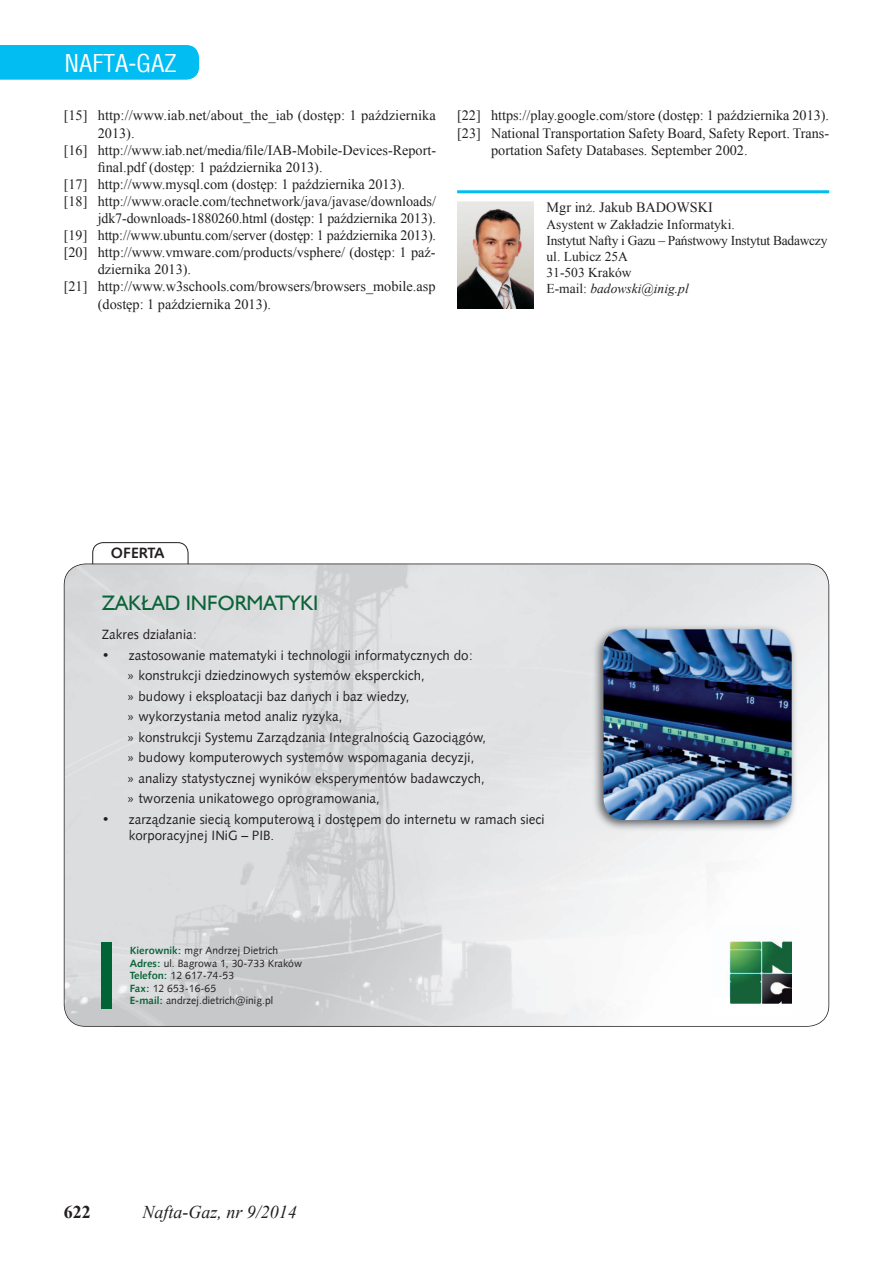
<style>
.page{position:relative;width:893px;height:1263px;background:#fff}
.page>*{position:absolute;margin:0;border:0;box-sizing:border-box;transform-origin:0 0}
.t1{font:24px "Switzerland Condensed";color:#fff}
.t2{font:21px "Humanst 521 EU";color:#0b6437}
.t3{font:italic 18px "Times New Roman";color:#231f20}
.t4{font:700 18px "Times New Roman";color:#231f20}
.t5{font:700 15px "Humanst 531 EU";color:#231f20}
.t6{font:14.25px "Times New Roman";color:#231f20}
.t7{font:13.5px/20.4px "Humanst 531 EU";color:#231f20}
.t8{font:13.5px/16.2px "Times New Roman";color:#231f20}
.t9{font:10.5px/12.6px "Humanst 531 EU";color:#231f20}
.s1{font-style:italic}
.s2{font-weight:700;color:#0b6437}
</style>
<div class="page">
<div style="left:0;top:45px;width:199px;height:35px;background:#01bdf2"></div>
<hr style="left:892px;top:43px;width:1px;height:40px;background:#01bdf2">
<hr style="left:457px;top:190px;width:372px;height:3px;background:#01bdf2">
<img style="left:457px;top:202px;width:77px;height:106px">
<svg style="left:64px;top:564px;width:765px;height:463px;fill:#dfe0e2"></svg>
<div style="left:102px;top:942px;width:10px;height:66px;background:#006437"></div>
<img style="left:713px;top:924px;width:79px;height:93px">
<svg style="left:92px;top:542px;width:97px;height:23px"></svg>
<img style="left:591px;top:623px;width:206px;height:209px">
<img style="left:603px;top:629px;width:189px;height:191px">
<h1 class="t1" style="left:64px;top:49px;width:114px">NAFTA-GAZ</h1>
<p class="t6" style="left:64px;top:106px;width:374px">[15] http://www.iab.net/about_the_iab (dostęp: 1 października</p>
<p class="t6" style="left:98px;top:123px;width:38px">2013).</p>
<p class="t6" style="left:64px;top:140px;width:374px">[16] http://www.iab.net/media/file/IAB-Mobile-Devices-Report-</p>
<p class="t6" style="left:98px;top:157px;width:226px">final.pdf (dostęp: 1 października 2013).</p>
<p class="t6" style="left:64px;top:174px;width:343px">[17] http://www.mysql.com (dostęp: 1 października 2013).</p>
<p class="t6" style="left:64px;top:192px;width:374px">[18] http://www.oracle.com/technetwork/java/javase/downloads/</p>
<p class="t6" style="left:98px;top:209px;width:340px">jdk7-downloads-1880260.html (dostęp: 1 października 2013).</p>
<p class="t6" style="left:64px;top:226px;width:374px">[19] http://www.ubuntu.com/server (dostęp: 1 października 2013).</p>
<p class="t6" style="left:64px;top:243px;width:373px">[20] http://www.vmware.com/products/vsphere/ (dostęp: 1 paź-</p>
<p class="t6" style="left:98px;top:260px;width:95px">dziernika 2013).</p>
<p class="t6" style="left:64px;top:277px;width:373px">[21] http://www.w3schools.com/browsers/browsers_mobile.asp</p>
<p class="t6" style="left:98px;top:294px;width:175px">(dostęp: 1 października 2013).</p>
<p class="t6" style="left:457px;top:106px;width:373px">[22] https://play.google.com/store (dostęp: 1 października 2013).</p>
<p class="t6" style="left:457px;top:123px;width:374px">[23] National Transportation Safety Board, Safety Report. Trans-</p>
<p class="t6" style="left:491px;top:140px;width:258px">portation Safety Databases. September 2002.</p>
<p class="t6" style="left:547px;top:198px;width:110px">Mgr inż. Jakub Badowski</p>
<p class="t8" style="left:547px;top:216px;width:282px">Asystent w Zakładzie Informatyki.<br>Instytut Nafty i Gazu – Państwowy Instytut Badawczy ul. Lubicz 25A<br>31-503 Kraków<br>E-mail: <span class="s1">badowski@inig.pl</span></p>
<p class="t5" style="left:111px;top:544px;width:55px">OFERTA</p>
<h2 class="t2" style="left:102px;top:590px;width:218px">ZAKŁAD INFORMATYKI</h2>
<p class="t7" style="left:102px;top:624px;width:97px">Zakres działania:</p>
<p class="t7" style="left:127px;top:645px;width:361px;text-indent:-26px">• zastosowanie matematyki i technologii informatycznych do:<br>» konstrukcji dziedzinowych systemów eksperckich,<br>» budowy i eksploatacji baz danych i baz wiedzy,<br>» wykorzystania metod analiz ryzyka,<br>» konstrukcji Systemu Zarządzania Integralnością Gazociągów, » budowy komputerowych systemów wspomagania decyzji,<br>» analizy statystycznej wyników eksperymentów badawczych, » tworzenia unikatowego oprogramowania,</p>
<p class="t7" style="left:129px;top:811px;width:417px;line-height:16.2px;text-indent:-27px">• zarządzanie siecią komputerową i dostępem do internetu w ramach sieci korporacyjnej INiG – PIB.</p>
<p class="t9" style="left:130px;top:944px;width:174px"><span class="s2">Kierownik:</span> mgr Andrzej Dietrich<br><span class="s2">Adres:</span> ul. Bagrowa 1, 30-733 Kraków<br><span class="s2">Telefon:</span> 12 617-74-53<br><span class="s2">Fax:</span> 12 653-16-65<br><span class="s2">E-mail:</span> andrzej.dietrich@inig.pl</p>
<p class="t4" style="left:64px;top:1199px;width:28px">622</p>
<p class="t3" style="left:142px;top:1200px;width:156px">Nafta-Gaz, nr 9/2014</p>
</div>
